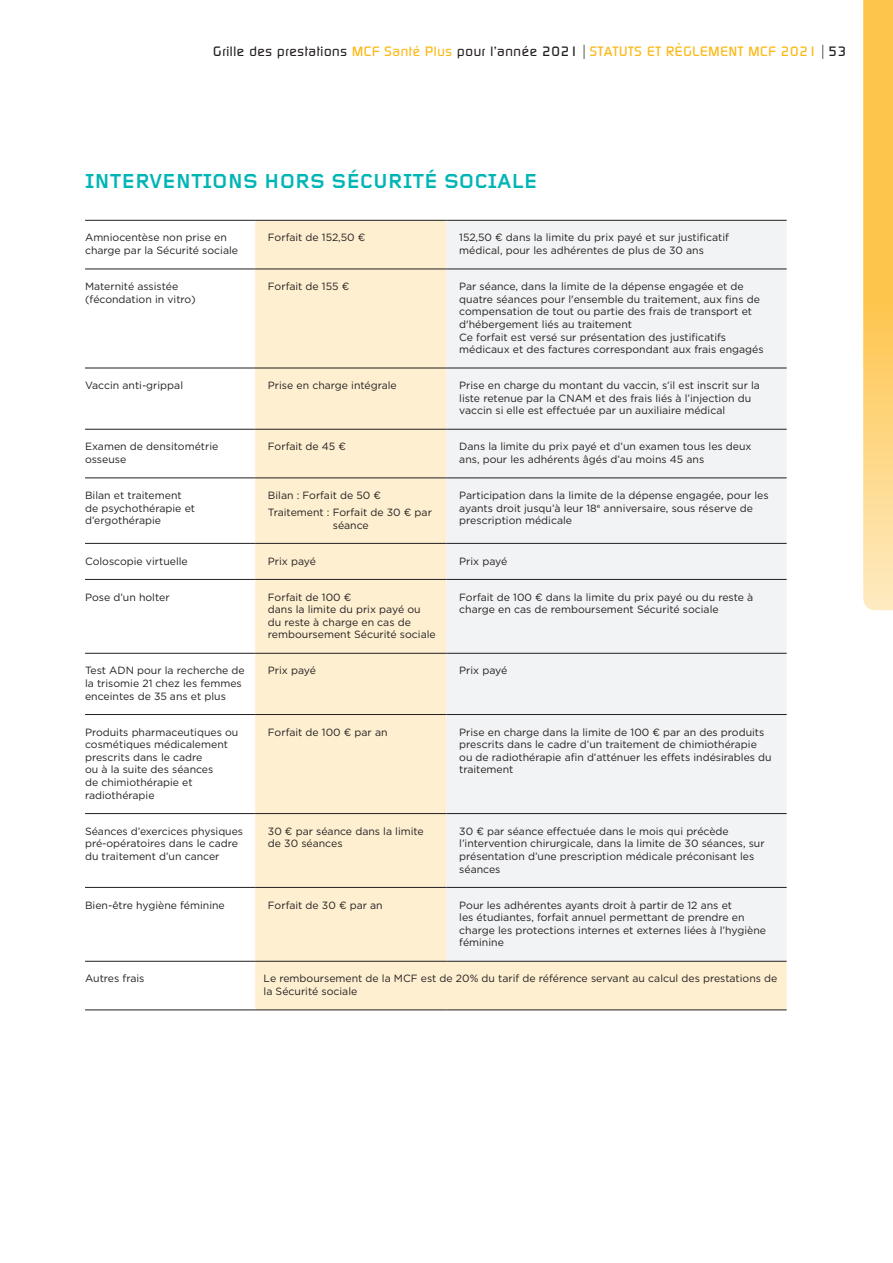
<style>
.page{position:relative;width:893px;height:1263px;background:#fff}
.page>*{position:absolute;margin:0;border:0;box-sizing:border-box;transform-origin:0 0}
.t1{font:700 21px "Foundry Gridnik";color:#00b5b6}
.t2{font:500 13.5px "Continuum";letter-spacing:.05em;color:#231f20}
.t3{font:10.5px/12.6px "Gotham";color:#231f20}
.s1{color:#fcb814}
.s2{font-size:20.25px}
</style>
<div class="page">
<svg style="left:863px;top:0;width:30px;height:610px;background:#fecf6d"></svg>
<div style="left:255px;top:221px;width:532px;height:788px;background:#feefd0"></div>
<div style="left:446px;top:221px;width:341px;height:740px;background:#f2f3f4"></div>
<hr style="left:85px;top:220px;width:170px;height:1px;background:#231f20">
<hr style="left:255px;top:220px;width:191px;height:1px;background:#231f20">
<hr style="left:446px;top:220px;width:341px;height:1px;background:#231f20">
<hr style="left:85px;top:269px;width:170px;height:1px;background:#231f20">
<hr style="left:255px;top:269px;width:191px;height:1px;background:#231f20">
<hr style="left:446px;top:269px;width:341px;height:1px;background:#231f20">
<hr style="left:85px;top:368px;width:170px;height:1px;background:#231f20">
<hr style="left:255px;top:368px;width:191px;height:1px;background:#231f20">
<hr style="left:446px;top:368px;width:341px;height:1px;background:#231f20">
<hr style="left:85px;top:429px;width:170px;height:1px;background:#231f20">
<hr style="left:255px;top:429px;width:191px;height:1px;background:#231f20">
<hr style="left:446px;top:429px;width:341px;height:1px;background:#231f20">
<hr style="left:85px;top:477px;width:170px;height:1px;background:#231f20">
<hr style="left:255px;top:477px;width:191px;height:1px;background:#231f20">
<hr style="left:446px;top:477px;width:341px;height:1px;background:#231f20">
<hr style="left:85px;top:543px;width:170px;height:1px;background:#231f20">
<hr style="left:255px;top:543px;width:191px;height:1px;background:#231f20">
<hr style="left:446px;top:543px;width:341px;height:1px;background:#231f20">
<hr style="left:85px;top:579px;width:170px;height:1px;background:#231f20">
<hr style="left:255px;top:579px;width:191px;height:1px;background:#231f20">
<hr style="left:446px;top:579px;width:341px;height:1px;background:#231f20">
<hr style="left:85px;top:653px;width:170px;height:1px;background:#231f20">
<hr style="left:255px;top:653px;width:191px;height:1px;background:#231f20">
<hr style="left:446px;top:653px;width:341px;height:1px;background:#231f20">
<hr style="left:85px;top:714px;width:170px;height:1px;background:#231f20">
<hr style="left:255px;top:714px;width:191px;height:1px;background:#231f20">
<hr style="left:446px;top:714px;width:341px;height:1px;background:#231f20">
<hr style="left:85px;top:813px;width:170px;height:1px;background:#231f20">
<hr style="left:255px;top:813px;width:191px;height:1px;background:#231f20">
<hr style="left:446px;top:813px;width:341px;height:1px;background:#231f20">
<hr style="left:85px;top:887px;width:170px;height:1px;background:#231f20">
<hr style="left:255px;top:887px;width:191px;height:1px;background:#231f20">
<hr style="left:446px;top:887px;width:341px;height:1px;background:#231f20">
<hr style="left:85px;top:961px;width:170px;height:1px;background:#231f20">
<hr style="left:255px;top:961px;width:191px;height:1px;background:#231f20">
<hr style="left:446px;top:961px;width:341px;height:1px;background:#231f20">
<hr style="left:85px;top:1009px;width:170px;height:1px;background:#231f20">
<hr style="left:255px;top:1009px;width:191px;height:1px;background:#231f20">
<hr style="left:446px;top:1009px;width:341px;height:1px;background:#231f20">
<p class="t2" style="left:213px;top:43px;width:634px">Grille des prestations <span class="s1">MCF Santé Plus</span> pour l’année 2021 <span class="s2">|</span> <span class="s1">STATUTS ET RÈGLEMENT MCF 2021</span> <span class="s2">|</span> 53</p>
<p class="t1" style="left:85px;top:170px;width:454px">INTERVENTIONS HORS SÉCURITÉ SOCIALE</p>
<p class="t3" style="left:85px;top:231px;width:155px">Amniocentèse non prise en charge par la Sécurité sociale</p>
<p class="t3" style="left:268px;top:231px;width:99px">Forfait de 152,50 €</p>
<p class="t3" style="left:459px;top:231px;width:271px">152,50 € dans la limite du prix payé et sur justificatif médical, pour les adhérentes de plus de 30 ans</p>
<p class="t3" style="left:85px;top:280px;width:95px">Maternité assistée</p>
<p class="t3" style="left:85px;top:292px;width:112px">(fécondation in vitro)</p>
<p class="t3" style="left:268px;top:280px;width:83px">Forfait de 155 €</p>
<p class="t3" style="left:459px;top:280px;width:302px">Par séance, dans la limite de la dépense engagée et de quatre séances pour l'ensemble du traitement, aux fins de compensation de tout ou partie des frais de transport et d'hébergement liés au traitement</p>
<p class="t3" style="left:459px;top:330px;width:306px">Ce forfait est versé sur présentation des justificatifs médicaux et des factures correspondant aux frais engagés</p>
<p class="t3" style="left:85px;top:379px;width:100px">Vaccin anti-grippal</p>
<p class="t3" style="left:268px;top:379px;width:130px">Prise en charge intégrale</p>
<p class="t3" style="left:459px;top:379px;width:302px">Prise en charge du montant du vaccin, s’il est inscrit sur la liste retenue par la CNAM et des frais liés à l’injection du vaccin si elle est effectuée par un auxiliaire médical</p>
<p class="t3" style="left:85px;top:440px;width:135px">Examen de densitométrie osseuse</p>
<p class="t3" style="left:268px;top:440px;width:80px">Forfait de 45 €</p>
<p class="t3" style="left:459px;top:440px;width:294px">Dans la limite du prix payé et d’un examen tous les deux ans, pour les adhérents âgés d’au moins 45 ans</p>
<p class="t3" style="left:85px;top:489px;width:112px">Bilan et traitement de psychothérapie et d’ergothérapie</p>
<p class="t3" style="left:268px;top:489px;width:115px">Bilan : Forfait de 50 €</p>
<p class="t3" style="left:459px;top:489px;width:311px">Participation dans la limite de la dépense engagée, pour les ayants droit jusqu’à leur 18<sup>e</sup> anniversaire, sous réserve de prescription médicale</p>
<p class="t3" style="left:268px;top:506px;width:166px;text-align:center">Traitement : Forfait de 30 € par séance</p>
<p class="t3" style="left:85px;top:554px;width:104px">Coloscopie virtuelle</p>
<p class="t3" style="left:268px;top:554px;width:50px">Prix payé</p>
<p class="t3" style="left:459px;top:554px;width:50px">Prix payé</p>
<p class="t3" style="left:85px;top:590px;width:86px">Pose d’un holter</p>
<p class="t3" style="left:268px;top:590px;width:169px">Forfait de 100 €<br>dans la limite du prix payé ou du reste à charge en cas de remboursement Sécurité sociale</p>
<p class="t3" style="left:459px;top:590px;width:296px">Forfait de 100 € dans la limite du prix payé ou du reste à charge en cas de remboursement Sécurité sociale</p>
<p class="t3" style="left:85px;top:664px;width:161px">Test ADN pour la recherche de la trisomie 21 chez les femmes enceintes de 35 ans et plus</p>
<p class="t3" style="left:268px;top:664px;width:50px">Prix payé</p>
<p class="t3" style="left:459px;top:664px;width:50px">Prix payé</p>
<p class="t3" style="left:85px;top:725px;width:155px">Produits pharmaceutiques ou cosmétiques médicalement prescrits dans le cadre<br>ou à la suite des séances<br>de chimiothérapie et radiothérapie</p>
<p class="t3" style="left:268px;top:725px;width:121px">Forfait de 100 € par an</p>
<p class="t3" style="left:459px;top:725px;width:314px">Prise en charge dans la limite de 100 € par an des produits prescrits dans le cadre d’un traitement de chimiothérapie ou de radiothérapie afin d’atténuer les effets indésirables du traitement</p>
<p class="t3" style="left:85px;top:824px;width:160px">Séances d’exercices physiques pré-opératoires dans le cadre du traitement d’un cancer</p>
<p class="t3" style="left:268px;top:824px;width:157px">30 € par séance dans la limite de 30 séances</p>
<p class="t3" style="left:459px;top:824px;width:307px">30 € par séance effectuée dans le mois qui précède l’intervention chirurgicale, dans la limite de 30 séances, sur présentation d’une prescription médicale préconisant les séances</p>
<p class="t3" style="left:85px;top:898px;width:141px">Bien-être hygiène féminine</p>
<p class="t3" style="left:268px;top:898px;width:116px">Forfait de 30 € par an</p>
<p class="t3" style="left:459px;top:898px;width:308px">Pour les adhérentes ayants droit à partir de 12 ans et<br>les étudiantes, forfait annuel permettant de prendre en charge les protections internes et externes liées à l’hygiène féminine</p>
<p class="t3" style="left:85px;top:972px;width:61px">Autres frais</p>
<p class="t3" style="left:264px;top:972px;width:515px">Le remboursement de la MCF est de 20% du tarif de référence servant au calcul des prestations de la Sécurité sociale</p>
</div>
